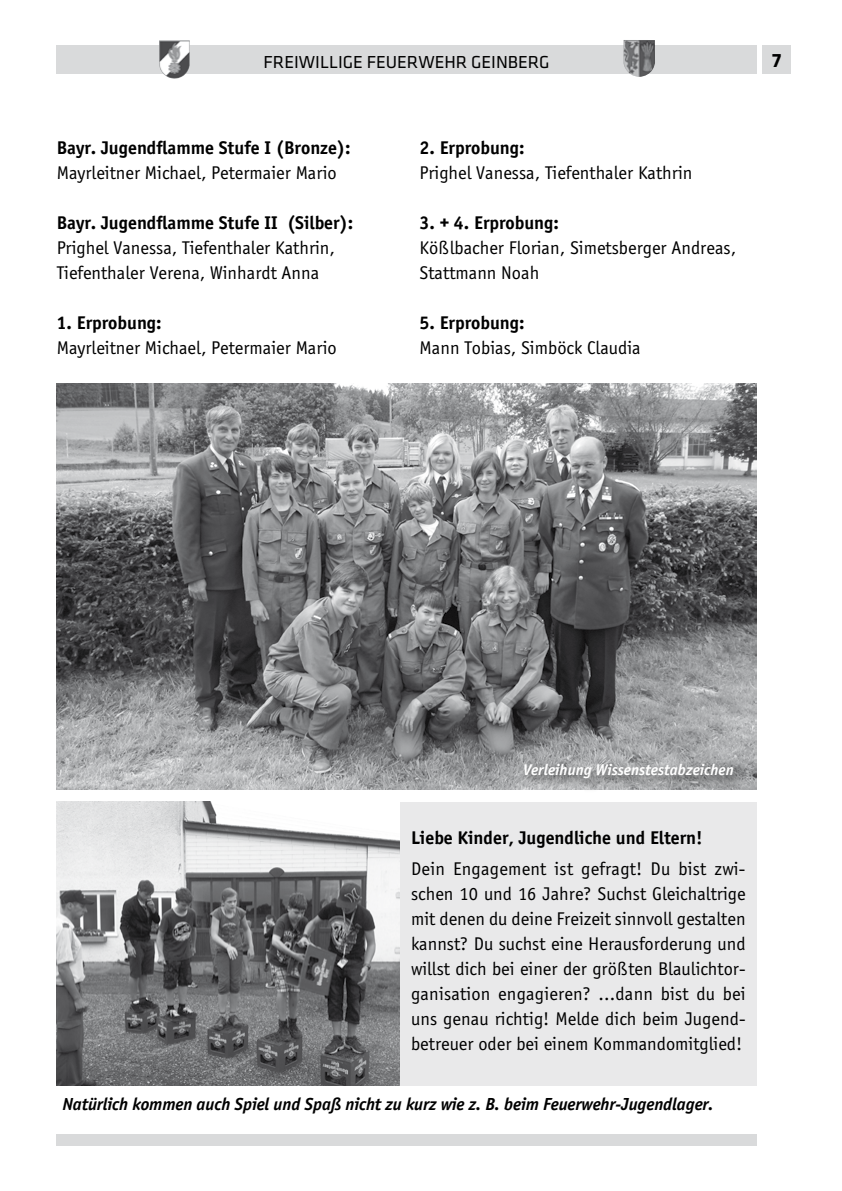
<style>
.page{position:relative;width:842px;height:1191px;background:#fff}
.page>*{position:absolute;margin:0;border:0;box-sizing:border-box;transform-origin:0 0}
.t1{font:700 20px "Klavika";color:#000}
.t2{font:19px/25px "Officina Sans";color:#000}
.t3{font:700 19px "Officina Sans";color:#000}
.t4{font:italic 700 18px "Officina Sans";letter-spacing:-.01em;color:#000}
.t5{font:18px "Klavika";color:#000}
.t6{font:italic 700 16px "Officina Sans";color:#fff}
</style>
<div class="page">
<div style="left:400px;top:802px;width:357px;height:283px;background:#e9e9ea"></div>
<div style="left:763px;top:45px;width:28px;height:29px;background:#d9dadb"></div>
<div style="left:57px;top:1134px;width:700px;height:11px;background:#d9dadb"></div>
<div style="left:57px;top:45px;width:700px;height:29px;background:#d9dadb"></div>
<img style="left:623px;top:40px;width:32px;height:37px">
<img style="left:159px;top:40px;width:31px;height:39px">
<img style="left:57px;top:802px;width:343px;height:283px">
<img style="left:57px;top:383px;width:700px;height:406px">
<div style="left:517px;top:757px;width:231px;height:36px;background:#000;opacity:.75"></div>
<p class="t5" style="left:264px;top:53px;width:288px">FREIWILLIGE FEUERWEHR GEINBERG</p>
<p class="t1" style="left:772px;top:50px;width:11px">7</p>
<p class="t3" style="left:57px;top:136px;width:295px">Bayr. Jugendflamme Stufe I (Bronze):</p>
<p class="t2" style="left:57px;top:160px;width:281px">Mayrleitner Michael, Petermaier Mario</p>
<p class="t3" style="left:57px;top:211px;width:298px">Bayr. Jugendflamme Stufe II (Silber):</p>
<p class="t2" style="left:57px;top:235px;width:280px">Prighel Vanessa, Tiefenthaler Kathrin,<br>Tiefenthaler Verena, Winhardt Anna</p>
<p class="t3" style="left:57px;top:311px;width:106px">1. Erprobung:</p>
<p class="t2" style="left:57px;top:335px;width:281px">Mayrleitner Michael, Petermaier Mario</p>
<p class="t3" style="left:420px;top:136px;width:106px">2. Erprobung:</p>
<p class="t2" style="left:420px;top:160px;width:274px">Prighel Vanessa, Tiefenthaler Kathrin</p>
<p class="t3" style="left:420px;top:211px;width:141px">3. + 4. Erprobung:</p>
<p class="t2" style="left:420px;top:235px;width:318px">Kößlbacher Florian, Simetsberger Andreas,<br>Stattmann Noah</p>
<p class="t3" style="left:420px;top:311px;width:106px">5. Erprobung:</p>
<p class="t2" style="left:420px;top:335px;width:223px">Mann Tobias, Simböck Claudia</p>
<p class="t6" style="left:523px;top:760px;width:212px">Verleihung Wissenstestabzeichen</p>
<p class="t3" style="left:411px;top:826px;width:293px">Liebe Kinder, Jugendliche und Eltern!</p>
<p class="t2" style="left:411px;top:856px;width:336px;text-align:justify">Dein Engagement ist gefragt! Du bist zwi&shy;schen 10 und 16 Jahre? Suchst Gleichaltrige mit denen du deine Freizeit sinnvoll gestalten kannst? Du suchst eine Herausforderung und willst dich bei einer der größten Blaulichtor&shy;ganisation engagieren? ...dann bist du bei uns genau richtig! Melde dich beim Jugend&shy;betreuer oder bei einem Kommandomitglied!</p>
<p class="t4" style="left:62px;top:1093px;width:653px">Natürlich kommen auch Spiel und Spaß nicht zu kurz wie z. B. beim Feuerwehr-Jugendlager.</p>
</div>
